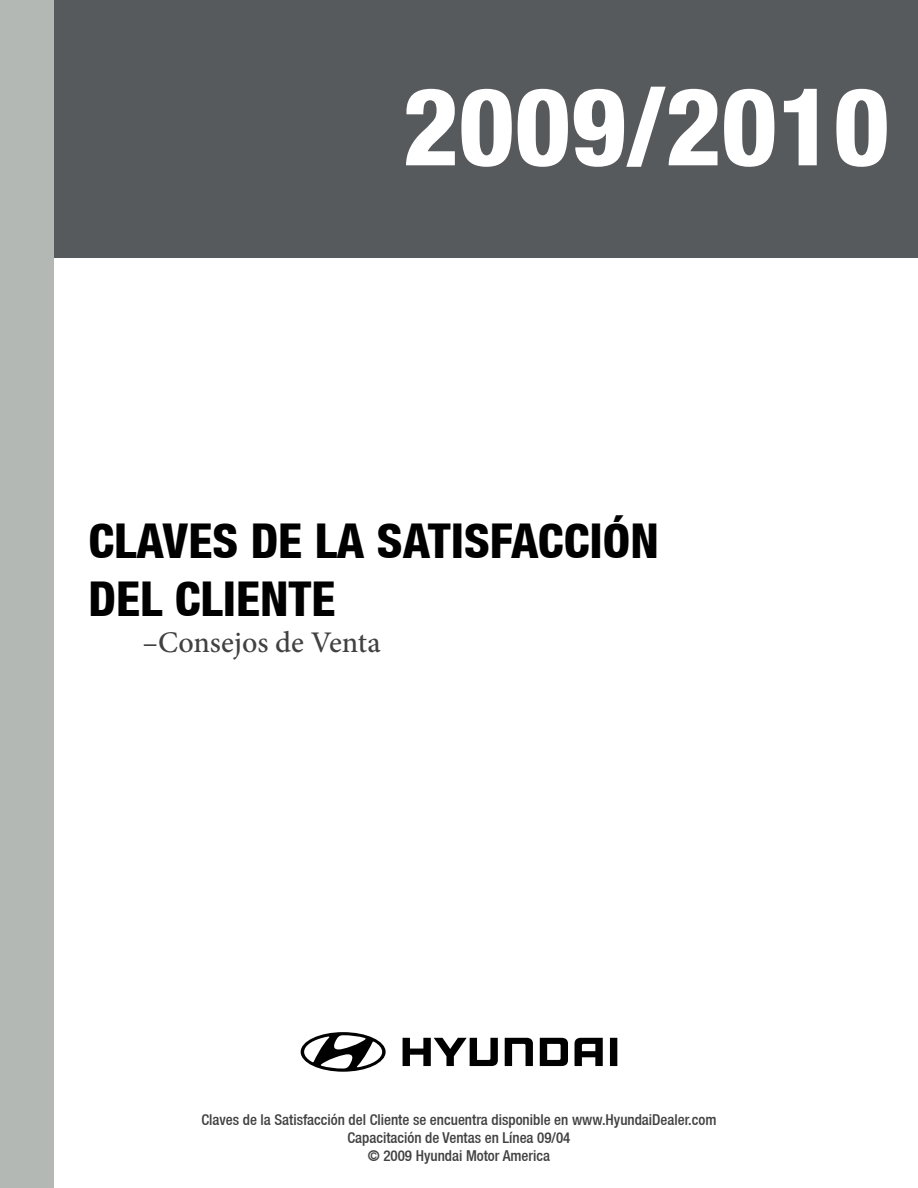
<style>
.page{position:relative;width:918px;height:1188px;background:#fff}
.page>*{position:absolute;margin:0;border:0;box-sizing:border-box;transform-origin:0 0}
.t1{font:800 condensed 108px "Helvetica Neue LT";color:#fff}
.t2{font:800 condensed 48px/57.6px "Helvetica Neue LT";color:#000}
.t3{font:500 30px "Minion Pro";color:#414142}
.t4{font:500 condensed 15px/18px "Helvetica Neue LT";color:#414142;text-align:center}
</style>
<div class="page">
<div style="left:0;top:0;width:918px;height:258px;background:#575a5d"></div>
<div style="left:0;top:0;width:54px;height:1188px;background:#b4b8b5"></div>
<svg style="left:301px;top:1032px;width:316px;height:40px"></svg>
<h1 class="t1" style="left:402px;top:60px;width:489px">2009/2010</h1>
<h2 class="t2" style="left:88px;top:512px;width:572px">CLAVES DE LA SATISFACCIÓN<br>DEL CLIENTE</h2>
<h3 class="t3" style="left:142px;top:622px;width:240px">–Consejos de Venta</h3>
<p class="t4" style="left:202px;top:1110px;width:516px">Claves de la Satisfacción del Cliente se encuentra disponible en www.HyundaiDealer.com<br>Capacitación de Ventas en Línea 09/04<br>© 2009 Hyundai Motor America</p>
</div>
